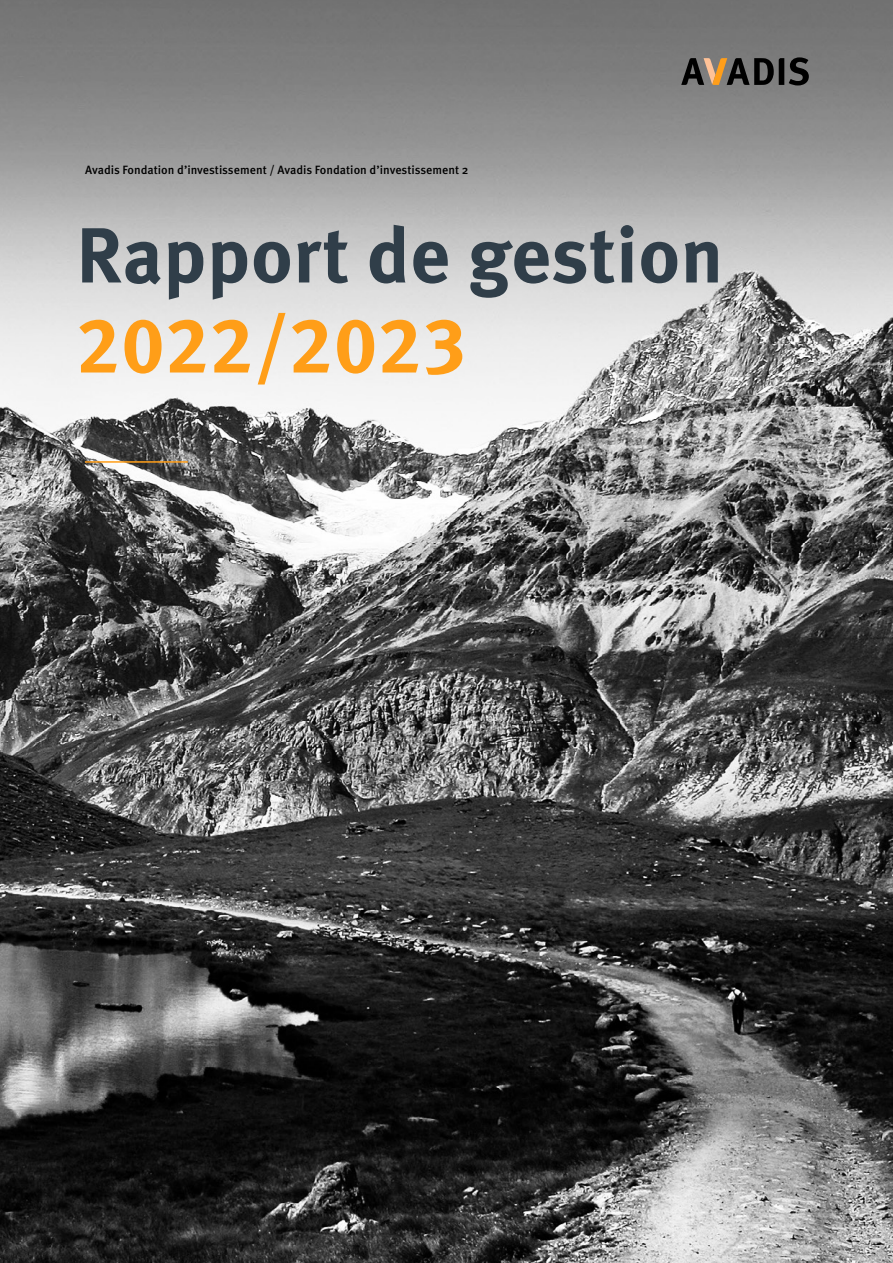
<style>
.page{position:relative;width:893px;height:1263px;background:#fff}
.page>*{position:absolute;margin:0;border:0;box-sizing:border-box;transform-origin:0 0}
.t1{font:700 78px "Meta OT";color:#303e49}
.t2{font:700 78px "Meta OT";color:#ff9e18}
.t3{font:500 12px "Meta OT";color:#000}
</style>
<div class="page">
<img style="left:0;top:0;width:893px;height:1263px">
<svg style="left:681px;top:57px;width:128px;height:28px;background:#585148"></svg>
<hr style="left:85px;top:461px;width:103px;height:2px;background:#ff9e18">
<p class="t3" style="left:85px;top:163px;width:385px">Avadis Fondation d’investissement / Avadis Fondation d’investissement 2</p>
<h1 class="t1" style="left:76px;top:206px;width:649px">Rapport de gestion</h1>
<h1 class="t2" style="left:76px;top:296px;width:392px">2022/2023</h1>
</div>
